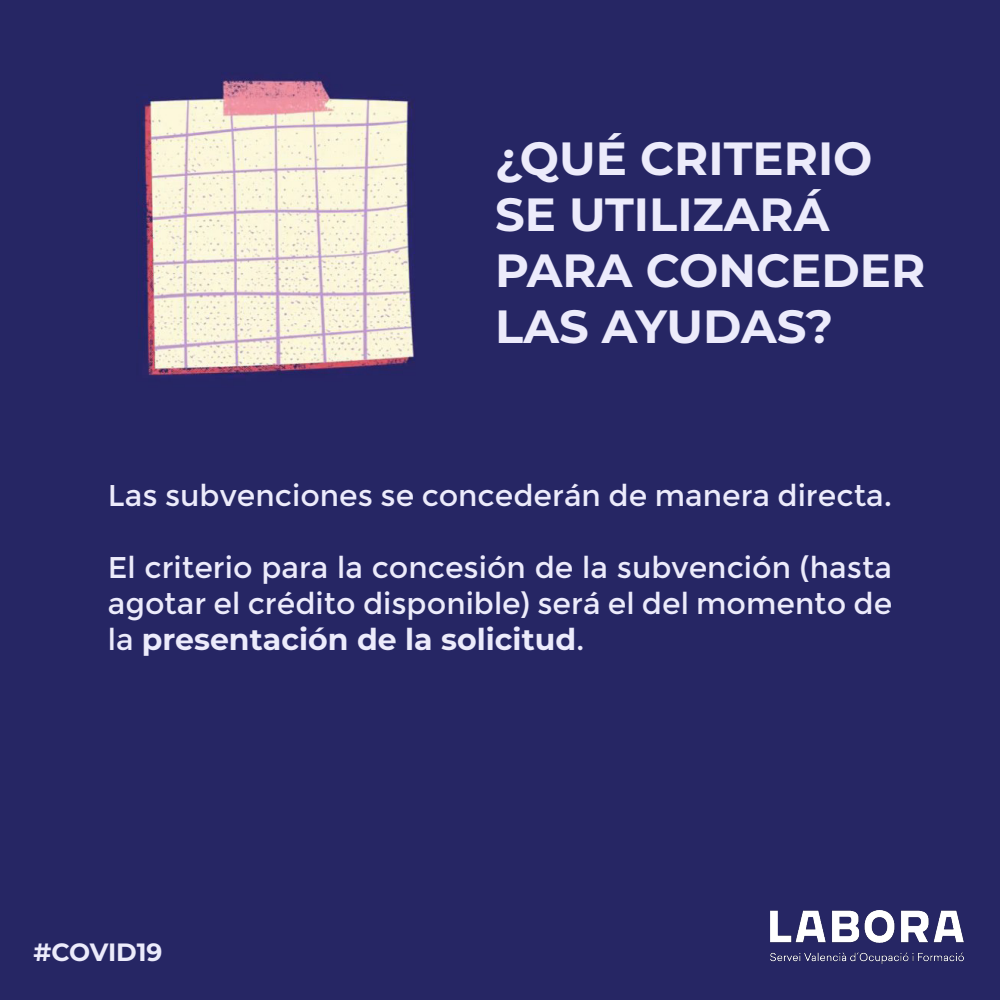
<style>
.page{position:relative;width:1000px;height:1000px;background:#262664}
.page>*{position:absolute;margin:0;border:0;box-sizing:border-box;transform-origin:0 0}
.t1{font:700 46.5px "Montserrat";color:#ecebfb}
.t2{font:30px/36px "Montserrat";color:#ecebfb;text-align:justify}
.t3{font:700 25px "Montserrat";letter-spacing:-.015em;color:#ecebfb}
.s1{font-weight:700}
</style>
<div class="page">
<img style="left:114px;top:56px;width:340px;height:368px">
<img style="left:770px;top:911px;width:194px;height:52px">
<p class="t1" style="left:495px;top:125px;width:379px">¿QUÉ CRITERIO</p>
<p class="t1" style="left:495px;top:181px;width:336px">SE UTILIZARÁ</p>
<p class="t1" style="left:495px;top:237px;width:432px">PARA CONCEDER</p>
<p class="t1" style="left:495px;top:293px;width:340px">LAS AYUDAS?</p>
<p class="t2" style="left:108px;top:478px;width:786px">Las subvenciones se concederán de manera directa.</p>
<p class="t2" style="left:108px;top:550px;width:786px">El criterio para la concesión de la subvención (hasta agotar el crédito disponible) será el del momento de la <span class="s1">presentación de la solicitud</span>.</p>
<p class="t3" style="left:33px;top:934px;width:131px">#COVID19</p>
</div>
